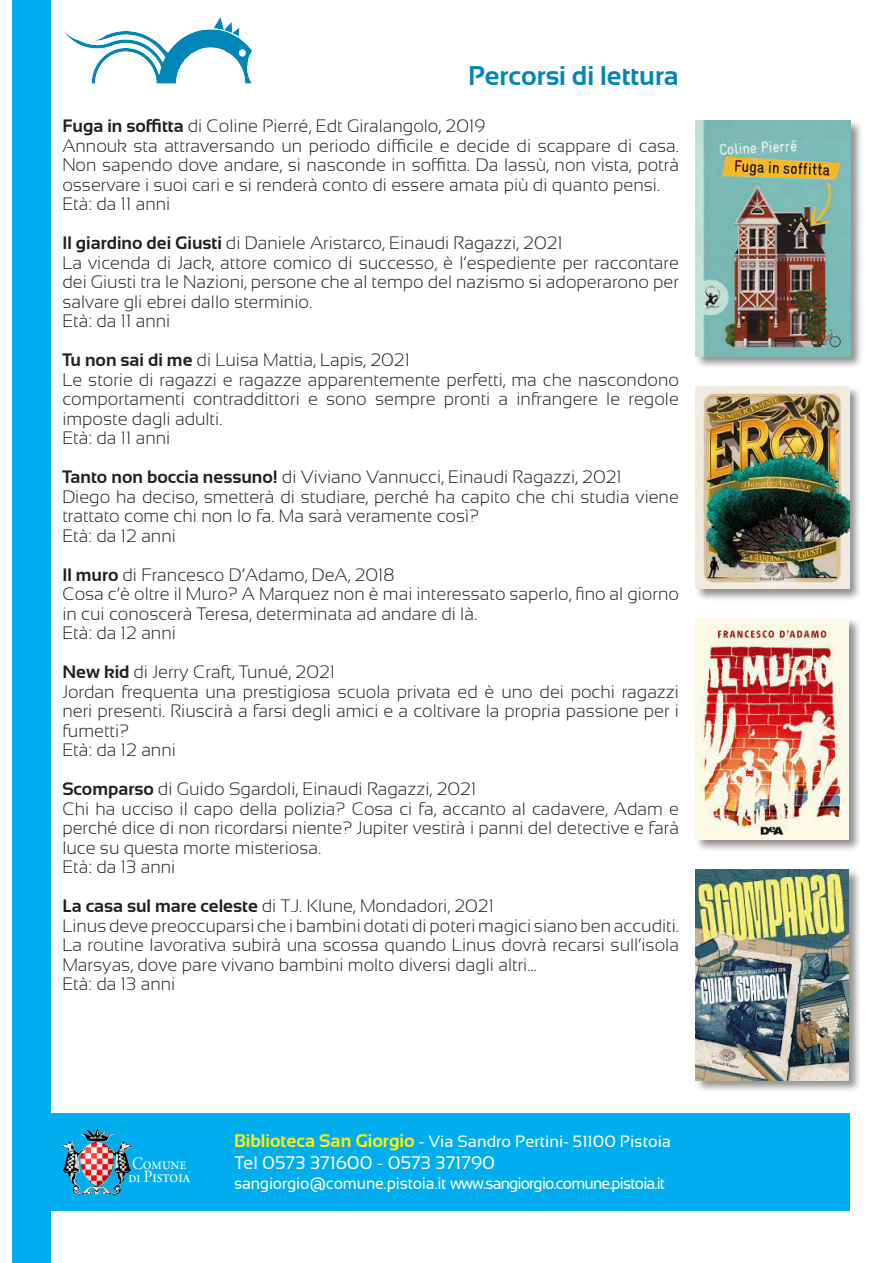
<style>
.page{position:relative;width:893px;height:1263px;background:#fff}
.page>*{position:absolute;margin:0;border:0;box-sizing:border-box;transform-origin:0 0}
.t1{font:700 27px "Sansation";color:#0087b8}
.t2{font:18.3px "Sansation";color:#fff}
.Predefinito{font:300 18px/19.5px "Sansation";color:#231f20;text-align:justify}
.t3{font:17.25px "Adobe Garamond Pro";color:#fff;scale:.9 1}
.t4{font:16.35px "Sansation";letter-spacing:-.05em;color:#fff}
.t5{font:16.35px "Sansation";letter-spacing:-.01em;color:#fff}
.s1{font-weight:700}
.s2{font-size:15.3px}
.s3{font-weight:700;font-size:18.3px;color:#fff101}
</style>
<div class="page">
<div style="left:43px;top:1113px;width:807px;height:97px;background:#00aeef"></div>
<img style="left:62px;top:1128px;width:70px;height:67px">
<div style="left:13px;top:0;width:38px;height:1263px;background:#00aeef"></div>
<div style="left:695px;top:385px;width:167px;height:217px;background:#231f20;opacity:.5"></div>
<img style="left:696px;top:386px;width:153px;height:203px">
<img style="left:63px;top:17px;width:189px;height:67px">
<div style="left:695px;top:119px;width:169px;height:250px;background:#231f20;opacity:.5"></div>
<img style="left:696px;top:120px;width:154px;height:236px">
<div style="left:695px;top:618px;width:166px;height:234px;background:#231f20;opacity:.5"></div>
<img style="left:696px;top:619px;width:153px;height:220px">
<div style="left:695px;top:868px;width:166px;height:225px;background:#231f20;opacity:.5"></div>
<img style="left:696px;top:869px;width:153px;height:211px">
<p class="t1" style="left:468px;top:61px;width:212px">Percorsi di lettura</p>
<p class="Predefinito" style="left:62px;top:116px;width:424px"><span class="s1">Fuga in soffitta</span> di Coline Pierré, Edt Giralangolo, 2019</p>
<p class="Predefinito" style="left:62px;top:136px;width:618px">Annouk sta attraversando un periodo difficile e decide di scappare di casa.<br>Non sapendo dove andare, si nasconde in soffitta. Da lassù, non vista, potrà osservare i suoi cari e si renderà conto di essere amata più di quanto pensi.</p>
<p class="Predefinito" style="left:62px;top:194px;width:110px">Età: da 11 anni</p>
<p class="Predefinito" style="left:62px;top:233px;width:502px"><span class="s1">Il giardino dei Giusti</span> di Daniele Aristarco, Einaudi Ragazzi, 2021</p>
<p class="Predefinito" style="left:62px;top:253px;width:618px">La vicenda di Jack, attore comico di successo, è l’espediente per raccontare dei Giusti tra le Nazioni, persone che al tempo del nazismo si adoperarono per salvare gli ebrei dallo sterminio.</p>
<p class="Predefinito" style="left:62px;top:311px;width:110px">Età: da 11 anni</p>
<p class="Predefinito" style="left:62px;top:350px;width:349px"><span class="s1">Tu non sai di me</span> di Luisa Mattia, Lapis, 2021</p>
<p class="Predefinito" style="left:62px;top:370px;width:618px">Le storie di ragazzi e ragazze apparentemente perfetti, ma che nascondono comportamenti contraddittori e sono sempre pronti a infrangere le regole imposte dagli adulti.</p>
<p class="Predefinito" style="left:62px;top:428px;width:110px">Età: da 11 anni</p>
<p class="Predefinito" style="left:62px;top:467px;width:561px"><span class="s1">Tanto non boccia nessuno!</span> di Viviano Vannucci, Einaudi Ragazzi, 2021</p>
<p class="Predefinito" style="left:62px;top:487px;width:618px">Diego ha deciso, smetterà di studiare, perché ha capito che chi studia viene trattato come chi non lo fa. Ma sarà veramente così?</p>
<p class="Predefinito" style="left:62px;top:526px;width:115px">Età: da 12 anni</p>
<p class="Predefinito" style="left:62px;top:565px;width:334px"><span class="s1">Il muro</span> di Francesco D’Adamo, DeA, 2018</p>
<p class="Predefinito" style="left:62px;top:584px;width:618px">Cosa c’è oltre il Muro? A Marquez non è mai interessato saperlo, fino al giorno in cui conoscerà Teresa, determinata ad andare di là.</p>
<p class="Predefinito" style="left:62px;top:623px;width:115px">Età: da 12 anni</p>
<p class="Predefinito" style="left:62px;top:662px;width:274px"><span class="s1">New kid</span> di Jerry Craft, Tunué, 2021</p>
<p class="Predefinito" style="left:62px;top:682px;width:618px">Jordan frequenta una prestigiosa scuola privata ed è uno dei pochi ragazzi neri presenti. Riuscirà a farsi degli amici e a coltivare la propria passione per i fumetti?</p>
<p class="Predefinito" style="left:62px;top:740px;width:115px">Età: da 12 anni</p>
<p class="Predefinito" style="left:62px;top:779px;width:415px"><span class="s1">Scomparso</span> di Guido Sgardoli, Einaudi Ragazzi, 2021</p>
<p class="Predefinito" style="left:62px;top:799px;width:618px">Chi ha ucciso il capo della polizia? Cosa ci fa, accanto al cadavere, Adam e perché dice di non ricordarsi niente? Jupiter vestirà i panni del detective e farà luce su questa morte misteriosa.</p>
<p class="Predefinito" style="left:62px;top:857px;width:114px">Età: da 13 anni</p>
<p class="Predefinito" style="left:62px;top:896px;width:433px"><span class="s1">La casa sul mare celeste</span> di T.J. Klune, Mondadori, 2021</p>
<p class="Predefinito" style="left:62px;top:916px;width:618px">Linus deve preoccuparsi che i bambini dotati di poteri magici siano ben accuditi.<br>La routine lavorativa subirà una scossa quando Linus dovrà recarsi sull’isola Marsyas, dove pare vivano bambini molto diversi dagli altri…</p>
<p class="Predefinito" style="left:62px;top:974px;width:114px">Età: da 13 anni</p>
<p class="t3" style="left:132px;top:1153px;width:62px">Comune</p>
<p class="t3" style="left:129px;top:1166px;width:70px"><span class="s2">di</span> Pistoia</p>
<p class="t5" style="left:234px;top:1132px;width:438px"><span class="s3">Biblioteca San Giorgio</span> - Via Sandro Pertini- 51100 Pistoia</p>
<p class="t2" style="left:234px;top:1153px;width:263px">Tel 0573 371600 - 0573 371790</p>
<p class="t4" style="left:234px;top:1174px;width:433px">sangiorgio@comune.pistoia.it www.sangiorgio.comune.pistoia.it</p>
</div>
